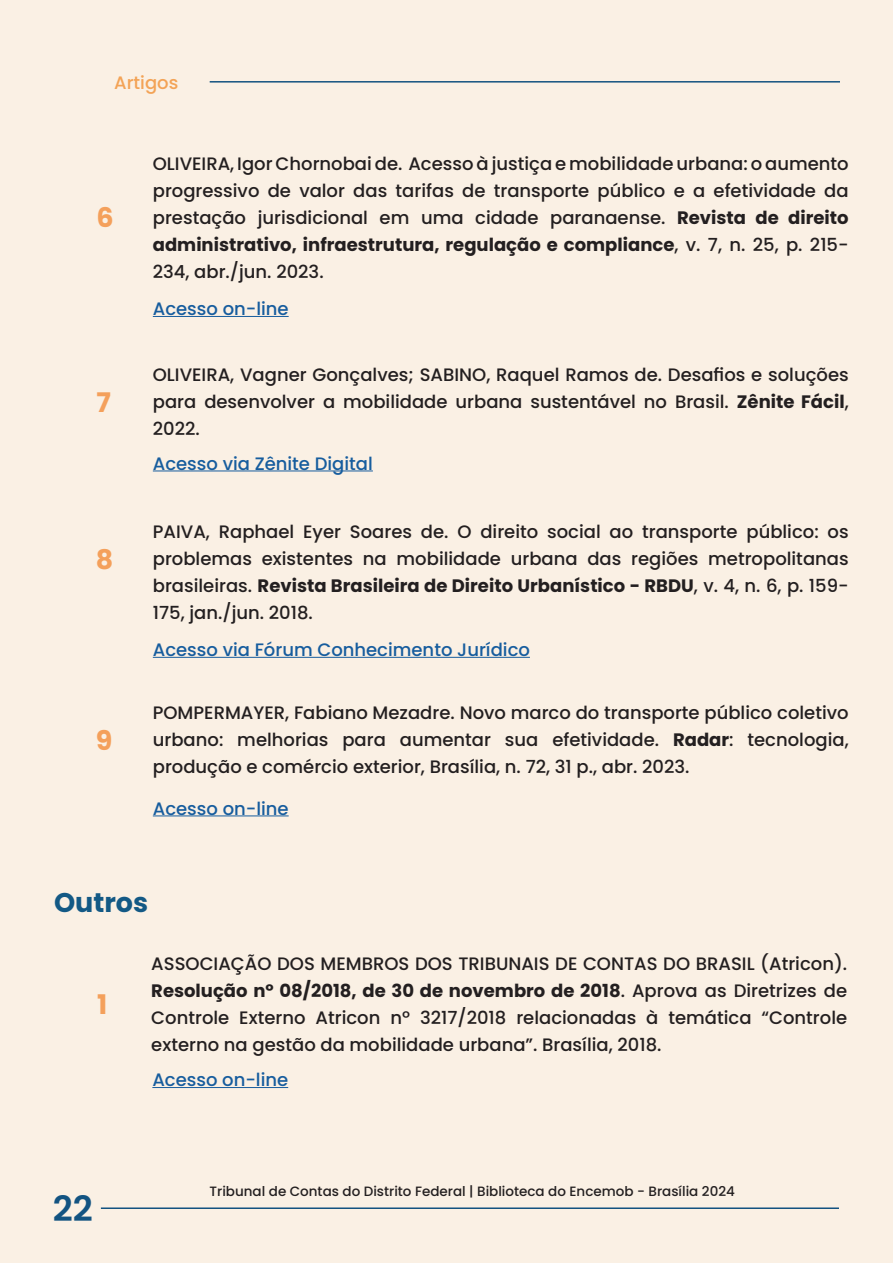
<style>
.page{position:relative;width:893px;height:1263px;background:#faf0e4}
.page>*{position:absolute;margin:0;border:0;box-sizing:border-box;transform-origin:0 0}
.t1{font:600 34.95px "Poppins";color:#125381}
.t2{font:700 27px "Poppins";color:#135985}
.t3{font:700 27px "Poppins";color:#f4a05b}
.t4{font:500 18px/27px "Poppins";color:#231f20;text-align:justify}
.t5{font:500 18px "Poppins";color:#175d9e}
.t6{font:500 18px "Poppins";color:#f3a356}
.t7{font:500 13.5px "Poppins";color:#231f20}
.s1{font-weight:700}
</style>
<div class="page">
<hr style="left:101px;top:1207px;width:738px;height:2px;background:#135280">
<hr style="left:210px;top:81px;width:630px;height:2px;background:#135280">
<hr style="left:153px;top:470px;width:220px;height:1px;background:#175d9e">
<hr style="left:153px;top:657px;width:377px;height:1px;background:#175d9e">
<hr style="left:153px;top:815px;width:136px;height:1px;background:#175d9e">
<hr style="left:153px;top:316px;width:136px;height:1px;background:#175d9e">
<hr style="left:152px;top:1087px;width:136px;height:1px;background:#175d9e">
<p class="t6" style="left:114px;top:72px;width:66px">Artigos</p>
<p class="t3" style="left:96px;top:202px;width:19px">6</p>
<p class="t3" style="left:96px;top:387px;width:16px">7</p>
<p class="t3" style="left:96px;top:544px;width:19px">8</p>
<p class="t3" style="left:96px;top:725px;width:18px">9</p>
<p class="t4" style="left:153px;top:150px;width:697px">OLIVEIRA, Igor Chornobai de. Acesso à justiça e mobilidade urbana: o aumento progressivo de valor das tarifas de transporte público e a efetividade da prestação jurisdicional em uma cidade paranaense. <span class="s1">Revista de direito administrativo, infraestrutura, regulação e compliance</span>, v. 7, n. 25, p. 215- 234, abr./jun. 2023.</p>
<p class="t5" style="left:153px;top:298px;width:137px">Acesso on-line</p>
<p class="t4" style="left:153px;top:361px;width:697px">OLIVEIRA, Vagner Gonçalves; SABINO, Raquel Ramos de. Desafios e soluções para desenvolver a mobilidade urbana sustentável no Brasil. <span class="s1">Zênite Fácil</span>, 2022.</p>
<p class="t5" style="left:153px;top:453px;width:222px">Acesso via Zênite Digital</p>
<p class="t4" style="left:153px;top:518px;width:697px">PAIVA, Raphael Eyer Soares de. O direito social ao transporte público: os problemas existentes na mobilidade urbana das regiões metropolitanas brasileiras. <span class="s1">Revista Brasileira de Direito Urbanístico - RBDU</span>, v. 4, n. 6, p. 159- 175, jan./jun. 2018.</p>
<p class="t5" style="left:153px;top:639px;width:379px">Acesso via Fórum Conhecimento Jurídico</p>
<p class="t4" style="left:153px;top:699px;width:697px">POMPERMAYER, Fabiano Mezadre. Novo marco do transporte público coletivo urbano: melhorias para aumentar sua efetividade. <span class="s1">Radar</span>: tecnologia, produção e comércio exterior, Brasília, n. 72, 31 p., abr. 2023.</p>
<p class="t5" style="left:153px;top:798px;width:137px">Acesso on-line</p>
<p class="t2" style="left:54px;top:886px;width:96px">Outros</p>
<p class="t3" style="left:97px;top:989px;width:12px">1</p>
<p class="t1" style="left:53px;top:1189px;width:42px">22</p>
<p class="t4" style="left:151px;top:950px;width:697px">ASSOCIAÇÃO DOS MEMBROS DOS TRIBUNAIS DE CONTAS DO BRASIL (Atricon).<br><span class="s1">Resolução nº 08/2018, de 30 de novembro de 2018</span>. Aprova as Diretrizes de Controle Externo Atricon nº 3217/2018 relacionadas à temática “Controle externo na gestão da mobilidade urbana”. Brasília, 2018.</p>
<p class="t5" style="left:152px;top:1069px;width:137px">Acesso on-line</p>
<p class="t7" style="left:210px;top:1183px;width:527px">Tribunal de Contas do Distrito Federal | Biblioteca do Encemob - Brasília 2024</p>
</div>
